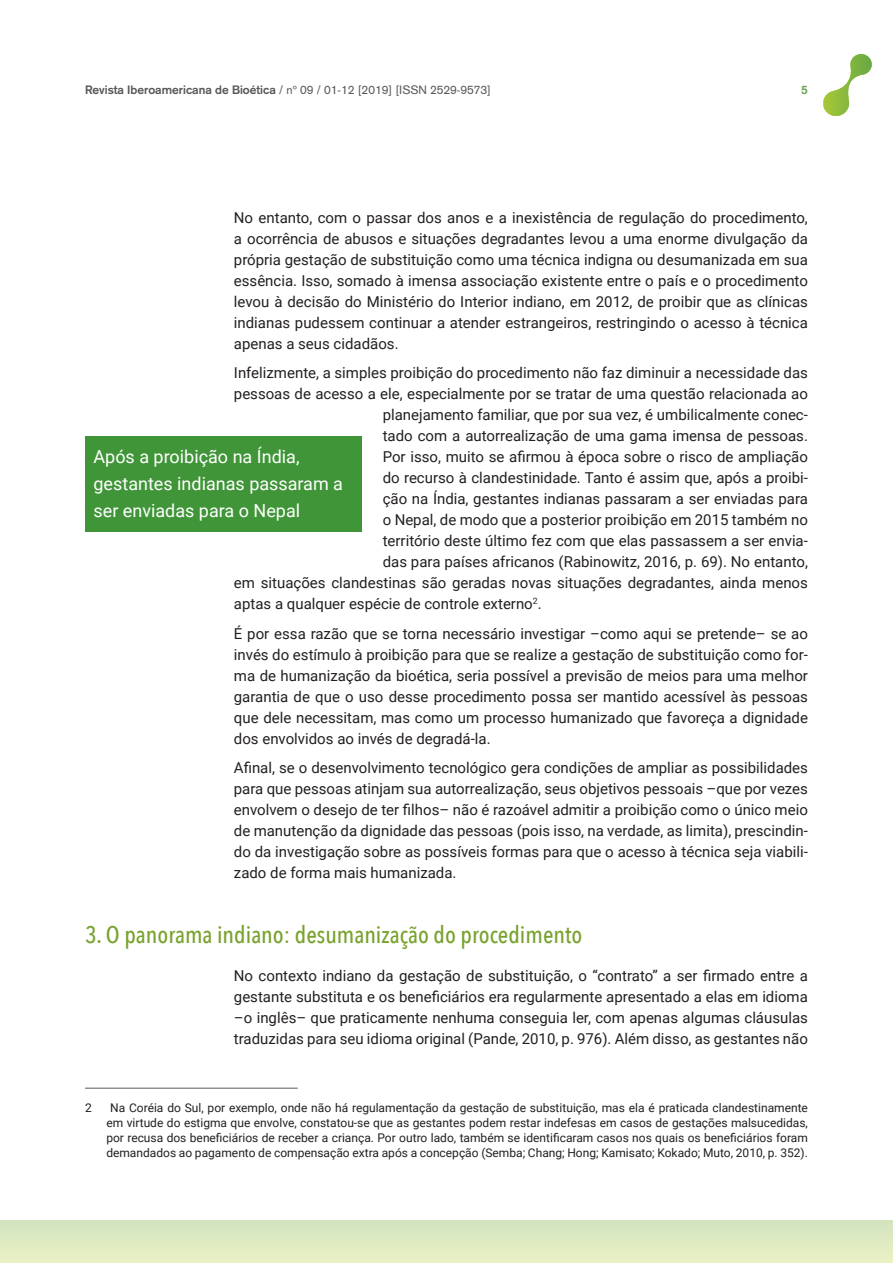
<style>
.page{position:relative;width:893px;height:1263px;background:#fff}
.page>*{position:absolute;margin:0;border:0;box-sizing:border-box;transform-origin:0 0}
.t1{font:500 24px "Avenir Next Condensed";color:#78a22d}
.t2{font:18px/27px "Roboto";color:#fff}
.t3{font:15px/21px "Roboto";color:#231f20;text-align:justify}
.t4{font:12px/15px "Roboto";color:#231f20;text-align:center}
.t5{font:12px "Akzidenz Grotesk";color:#57585a}
.t6{font:700 12px "Akzidenz Grotesk";color:#66a554}
.s1{font-weight:700}
</style>
<div class="page">
<div style="left:0;top:1220px;width:893px;height:43px;background:#deeac2"></div>
<svg style="left:823px;top:54px;width:49px;height:62px"></svg>
<hr style="left:85px;top:1088px;width:213px;height:1px;background:#57585a">
<div style="left:85px;top:436px;width:276px;height:95px;background:#3f9537"></div>
<p class="t5" style="left:85px;top:83px;width:407px"><span class="s1">Revista Iberoamericana de Bioética</span> / nº 09 / 01-12 [2019] [ISSN 2529-9573]</p>
<p class="t6" style="left:801px;top:83px;width:8px">5</p>
<p class="t3" style="left:234px;top:206px;width:576px">No entanto, com o passar dos anos e a inexistência de regulação do procedimento, a ocorrência de abusos e situações degradantes levou a uma enorme divulgação da própria gestação de substituição como uma técnica indigna ou desumanizada em sua essência. Isso, somado à imensa associação existente entre o país e o procedimento levou à decisão do Ministério do Interior indiano, em 2012, de proibir que as clínicas indianas pudessem continuar a atender estrangeiros, restringindo o acesso à técnica apenas a seus cidadãos.</p>
<p class="t3" style="left:234px;top:362px;width:575px">Infelizmente, a simples proibição do procedimento não faz diminuir a necessidade das</p>
<p class="t3" style="left:234px;top:383px;width:575px">pessoas de acesso a ele, especialmente por se tratar de uma questão relacionada ao</p>
<p class="t3" style="left:383px;top:404px;width:427px">planejamento familiar, que por sua vez, é umbilicalmente conec-</p>
<p class="t3" style="left:383px;top:425px;width:427px">tado com a autorrealização de uma gama imensa de pessoas.</p>
<p class="t3" style="left:383px;top:446px;width:427px">Por isso, muito se afirmou à época sobre o risco de ampliação</p>
<p class="t3" style="left:383px;top:467px;width:427px">do recurso à clandestinidade. Tanto é assim que, após a proibi-</p>
<p class="t3" style="left:383px;top:488px;width:427px">ção na Índia, gestantes indianas passaram a ser enviadas para</p>
<p class="t3" style="left:383px;top:509px;width:427px">o Nepal, de modo que a posterior proibição em 2015 também no</p>
<p class="t3" style="left:383px;top:530px;width:427px">território deste último fez com que elas passassem a ser envia-</p>
<p class="t3" style="left:383px;top:551px;width:427px">das para países africanos (Rabinowitz, 2016, p. 69). No entanto,</p>
<p class="t3" style="left:234px;top:572px;width:575px">em situações clandestinas são geradas novas situações degradantes, ainda menos</p>
<p class="t3" style="left:234px;top:593px;width:309px">aptas a qualquer espécie de controle externo<sup>2</sup>.</p>
<p class="t3" style="left:234px;top:622px;width:576px">É por essa razão que se torna necessário investigar –como aqui se pretende– se ao invés do estímulo à proibição para que se realize a gestação de substituição como for&shy;ma de humanização da bioética, seria possível a previsão de meios para uma melhor garantia de que o uso desse procedimento possa ser mantido acessível às pessoas que dele necessitam, mas como um processo humanizado que favoreça a dignidade dos envolvidos ao invés de degradá-la.</p>
<p class="t3" style="left:234px;top:757px;width:576px">Afinal, se o desenvolvimento tecnológico gera condições de ampliar as possibilidades para que pessoas atinjam sua autorrealização, seus objetivos pessoais –que por vezes envolvem o desejo de ter filhos– não é razoável admitir a proibição como o único meio de manutenção da dignidade das pessoas (pois isso, na verdade, as limita), prescindin&shy;do da investigação sobre as possíveis formas para que o acesso à técnica seja viabili&shy;zado de forma mais humanizada.</p>
<p class="t2" style="left:94px;top:443px;width:251px">Após a proibição na Índia, gestantes indianas passaram a ser enviadas para o Nepal</p>
<h1 class="t1" style="left:85px;top:920px;width:499px">3. O panorama indiano: desumanização do procedimento</h1>
<p class="t3" style="left:234px;top:965px;width:575px">No contexto indiano da gestação de substituição, o “contrato” a ser firmado entre a gestante substituta e os beneficiários era regularmente apresentado a elas em idioma –o inglês– que praticamente nenhuma conseguia ler, com apenas algumas cláusulas traduzidas para seu idioma original (Pande, 2010, p. 976). Além disso, as gestantes não</p>
<p class="t4" style="left:85px;top:1099px;width:8px">2</p>
<p class="t4" style="left:106px;top:1099px;width:703px">Na Coréia do Sul, por exemplo, onde não há regulamentação da gestação de substituição, mas ela é praticada clandestinamente em virtude do estigma que envolve, constatou-se que as gestantes podem restar indefesas em casos de gestações malsucedidas, por recusa dos beneficiários de receber a criança. Por outro lado, também se identificaram casos nos quais os beneficiários foram demandados ao pagamento de compensação extra após a concepção (Semba; Chang; Hong; Kamisato; Kokado; Muto, 2010, p. 352).</p>
</div>
